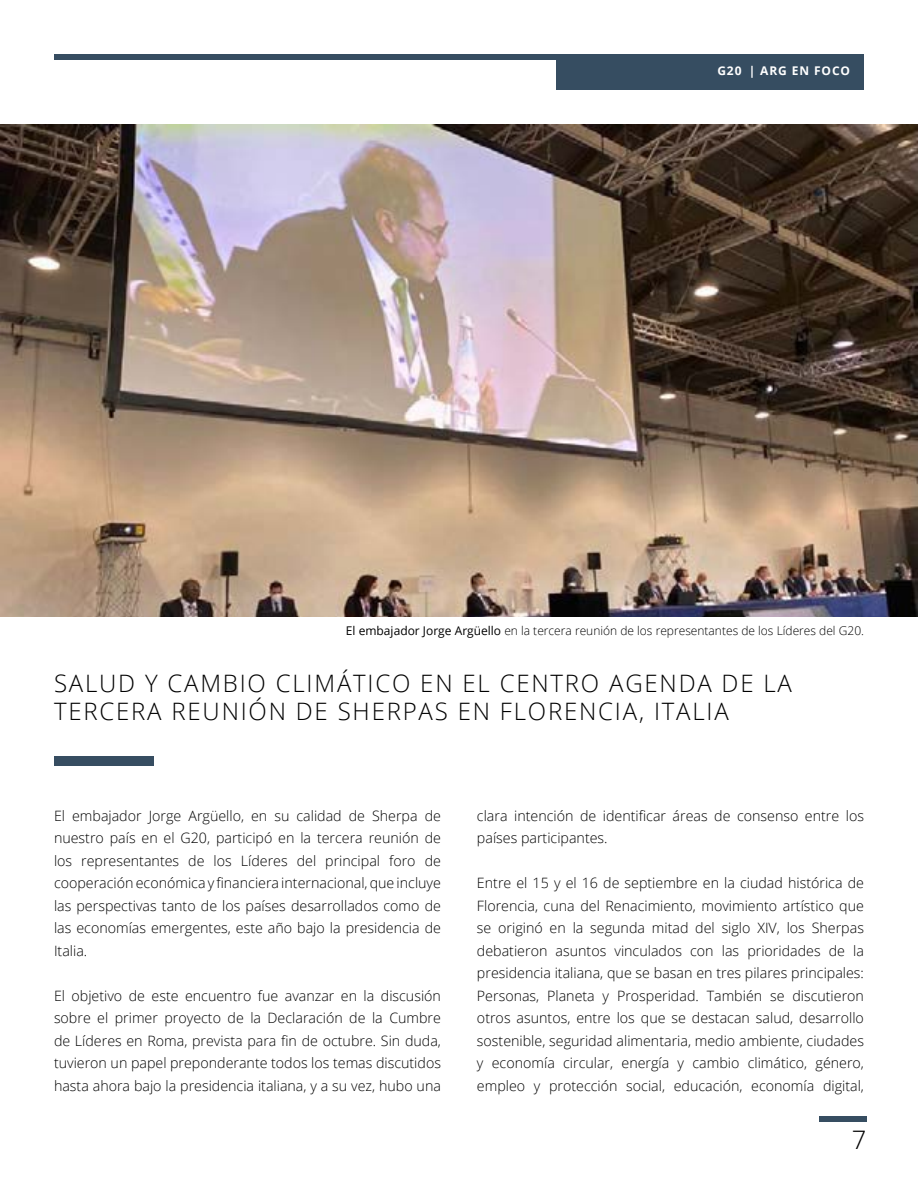
<style>
.page{position:relative;width:918px;height:1188px;background:#fff}
.page>*{position:absolute;margin:0;border:0;box-sizing:border-box;transform-origin:0 0}
.t1{font:300 25.5px "Open Sans";color:#000}
.t2{font:300 24px/28.8px "Open Sans";letter-spacing:.075em;color:#000}
.t3{font:300 14.25px/22.5px "Open Sans";color:#000;text-align:justify}
.t4{font:300 12px "Open Sans";color:#000}
.t5{font:700 12px "Open Sans";letter-spacing:.075em;color:#fff}
.s1{font-weight:400}
</style>
<div class="page">
<div style="left:54px;top:54px;width:810px;height:5px;background:#364d61"></div>
<div style="left:556px;top:54px;width:308px;height:36px;background:#364d61"></div>
<div style="left:819px;top:1116px;width:47px;height:5px;background:#364d61"></div>
<img style="left:0;top:124px;width:918px;height:492px">
<div style="left:54px;top:756px;width:100px;height:9px;background:#364d61"></div>
<p class="t5" style="left:717px;top:62px;width:134px">G20 | ARG EN FOCO</p>
<p class="t4" style="left:346px;top:622px;width:520px"><span class="s1">El embajador Jorge Argüello</span> en la tercera reunión de los representantes de los Líderes del G20.</p>
<h2 class="t2" style="left:54px;top:668px;width:740px">SALUD Y CAMBIO CLIMÁTICO EN EL CENTRO AGENDA DE LA<br>TERCERA REUNIÓN DE SHERPAS EN FLORENCIA, ITALIA</h2>
<p class="t3" style="left:54px;top:804px;width:389px">El embajador Jorge Argüello, en su calidad de Sherpa de nuestro país en el G20, participó en la tercera reunión de los representantes de los Líderes del principal foro de cooperación económica y financiera internacional, que incluye las perspectivas tanto de los países desarrollados como de las economías emergentes, este año bajo la presidencia de Italia.</p>
<p class="t3" style="left:54px;top:984px;width:389px">El objetivo de este encuentro fue avanzar en la discusión sobre el primer proyecto de la Declaración de la Cumbre de Líderes en Roma, prevista para fin de octubre. Sin duda, tuvieron un papel preponderante todos los temas discutidos hasta ahora bajo la presidencia italiana, y a su vez, hubo una</p>
<p class="t3" style="left:477px;top:804px;width:389px">clara intención de identificar áreas de consenso entre los países participantes.</p>
<p class="t3" style="left:477px;top:872px;width:389px">Entre el 15 y el 16 de septiembre en la ciudad histórica de Florencia, cuna del Renacimiento, movimiento artístico que se originó en la segunda mitad del siglo XIV, los Sherpas debatieron asuntos vinculados con las prioridades de la presidencia italiana, que se basan en tres pilares principales:<br>Personas, Planeta y Prosperidad. También se discutieron otros asuntos, entre los que se destacan salud, desarrollo sostenible, seguridad alimentaria, medio ambiente, ciudades y economía circular, energía y cambio climático, género, empleo y protección social, educación, economía digital,</p>
<h1 class="t1" style="left:852px;top:1122px;width:16px">7</h1>
</div>
